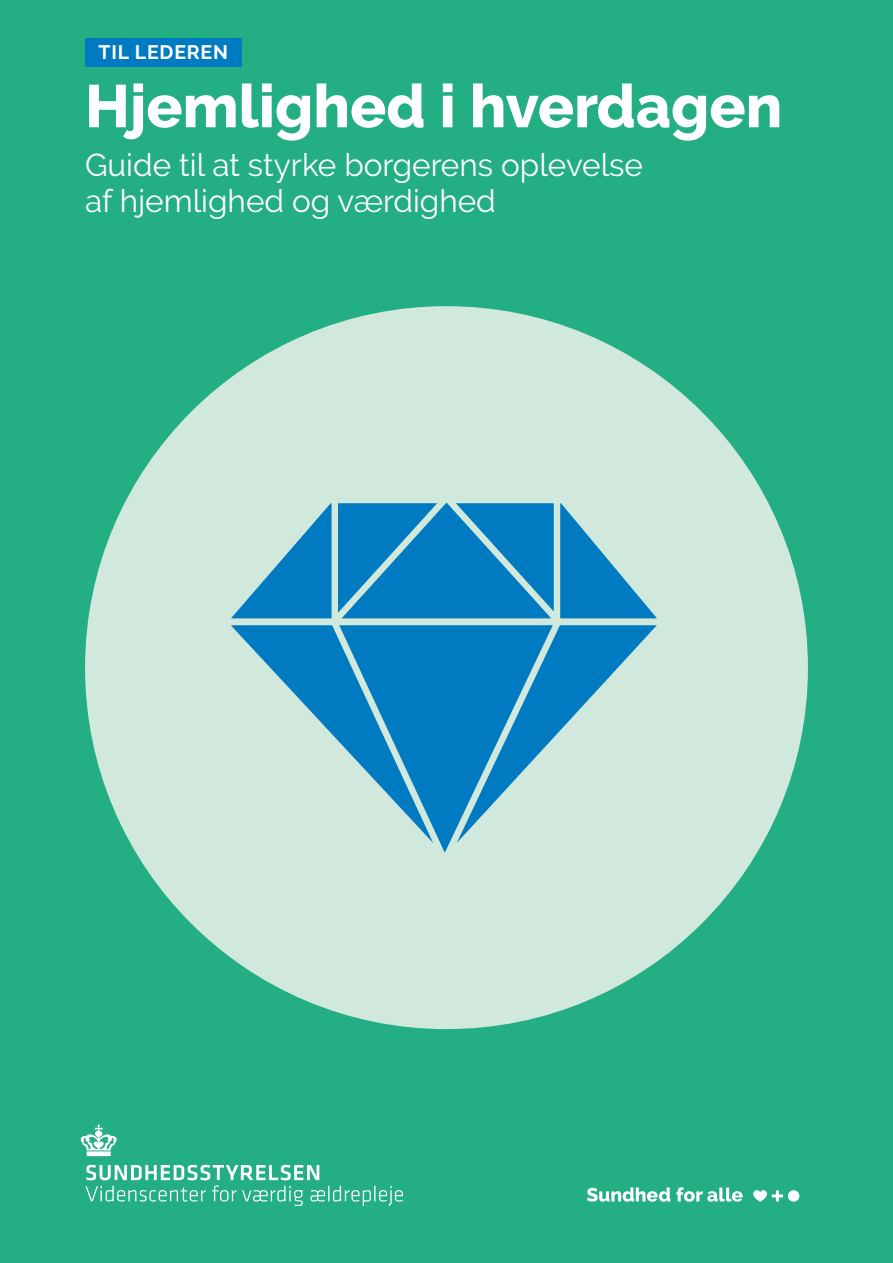
<style>
.page{position:relative;width:893px;height:1263px;background:#23ae84}
.page>*{position:absolute;margin:0;border:0;box-sizing:border-box;transform-origin:0 0}
.Titel{font:800 60px "Raleway";color:#fff}
.Rubrik_2{font:31.5px/36px "Raleway";color:#fff}
.Rubrik_2-2{font:700 19.5px "Raleway";letter-spacing:.04em;color:#fff}
</style>
<div class="page">
<div style="left:85px;top:306px;width:723px;height:723px;background:#d1e8dc;border-radius:50%"></div>
<svg style="left:231px;top:503px;width:101px;height:115px"></svg>
<svg style="left:338px;top:502px;width:216px;height:116px;background:#1283c3"></svg>
<svg style="left:560px;top:503px;width:97px;height:115px"></svg>
<svg style="left:553px;top:625px;width:104px;height:113px"></svg>
<svg style="left:433px;top:625px;width:120px;height:228px;fill:#007ac1"></svg>
<svg style="left:231px;top:625px;width:202px;height:218px"></svg>
<svg style="left:587px;top:1187px;width:156px;height:15px"></svg>
<div style="left:788px;top:1190px;width:11px;height:12px;background:#fff;border-radius:50%"></div>
<svg style="left:753px;top:1190px;width:30px;height:12px"></svg>
<svg style="left:81px;top:1124px;width:322px;height:82px"></svg>
<div style="left:85px;top:38px;width:157px;height:29px;background:#007ac1"></div>
<p class="Rubrik_2-2" style="left:99px;top:41px;width:131px">TIL LEDEREN</p>
<p class="Titel" style="left:85px;top:72px;width:699px">Hjemlighed i hverdagen</p>
<p class="Rubrik_2" style="left:85px;top:147px;width:560px">Guide til at styrke borgerens oplevelse af hjemlighed og værdighed</p>
</div>
